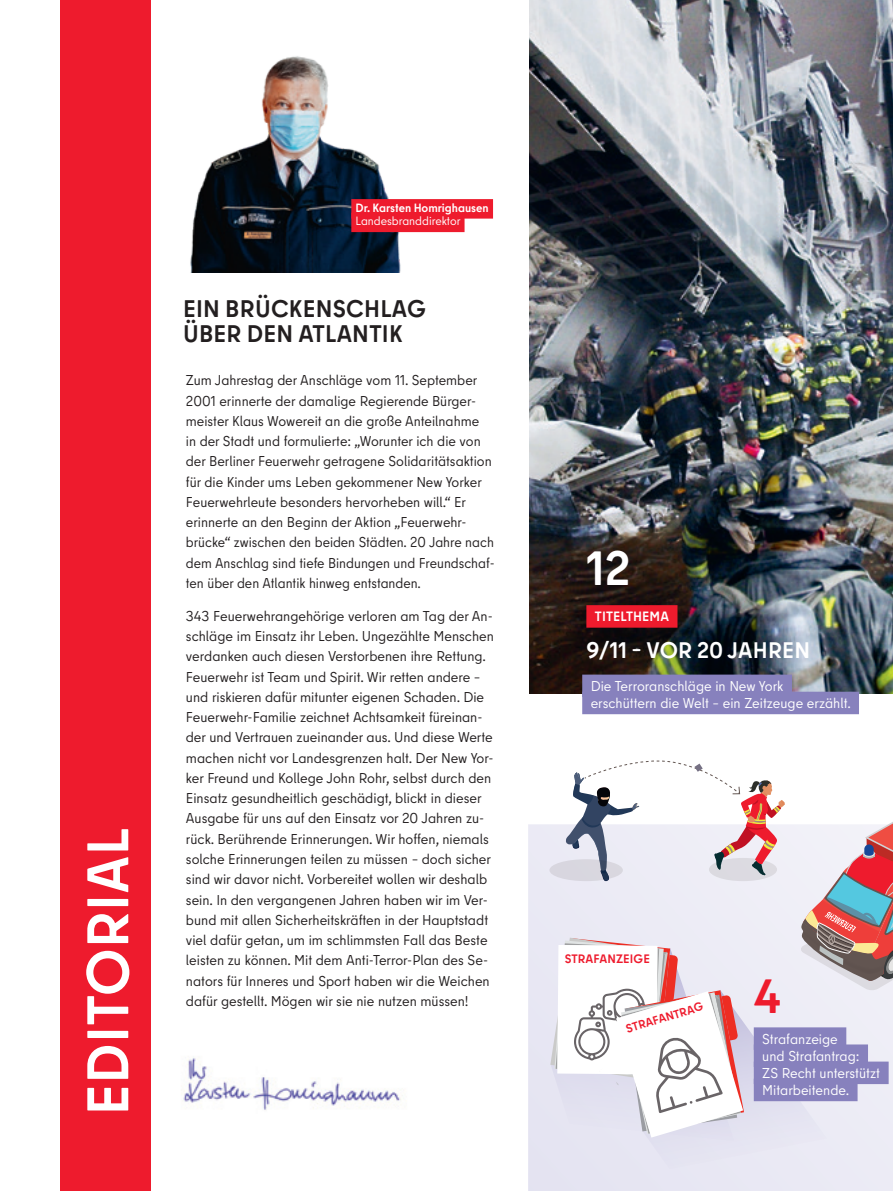
<style>
.page{position:relative;width:893px;height:1191px;background:#fff}
.page>*{position:absolute;margin:0;border:0;box-sizing:border-box;transform-origin:0 0}
.Editorial{font:700 58.5px "Berlin Type";letter-spacing:.01em;color:#fff}
.Seitenzahl_Foto{font:700 48px "Berlin Type";color:#fff}
.Seitenzahl_Foto-2{font:700 48px "Berlin Type";color:#ee1b2d}
.HEADLINE_Editorial{font:700 24px/25.5px "Berlin Type";letter-spacing:.01em;color:#231f20}
.HEADLINE_Editorial-2{font:700 22.5px "Berlin Type";letter-spacing:.01em;color:#fff}
.Fließtext_Edit{font:14.25px/20.2px "Berlin Type";color:#231f20}
.Fließtext_Edit_Initi{font:14.25px/20.2px "Berlin Type";color:#231f20}
.Inhalt_Zweitfarbe{font:14.25px "Berlin Type";color:#fff}
.DACHZEILE_9pt{font:700 13.5px "Berlin Type";letter-spacing:.01em;color:#fff}
.t1{font:700 12.3px "Berlin Type";letter-spacing:.01em;color:#ee1b2d}
.BU_hinterlegt{font:700 12px "Berlin Type";color:#fff}
.BU_hinterlegt-2{font:12px "Berlin Type";color:#fff}
.t2{font:700 11.85px "Berlin Type";color:#ee1b2d}
</style>
<div class="page">
<div style="left:528px;top:824px;width:365px;height:367px;background:#e8e7f3"></div>
<div style="left:549px;top:859px;width:74px;height:22px;background:#e3e2ec;border-radius:50%"></div>
<img style="left:181px;top:1057px;width:222px;height:53px">
<img style="left:190px;top:56px;width:217px;height:216px">
<div style="left:351px;top:199px;width:142px;height:20px;background:#ee1b2d"></div>
<div style="left:351px;top:213px;width:114px;height:19px;background:#ee1b2d"></div>
<img style="left:530px;top:0;width:363px;height:693px">
<div style="left:586px;top:605px;width:91px;height:22px;background:#ee1b2d"></div>
<div style="left:582px;top:674px;width:210px;height:23px;background:#8781bd"></div>
<div style="left:582px;top:691px;width:277px;height:23px;background:#8781bd"></div>
<svg style="left:550px;top:708px;width:343px;height:461px"></svg>
<div style="left:60px;top:0;width:90px;height:1191px;background:#ee1b2d"></div>
<div style="left:754px;top:1027px;width:92px;height:22px;background:#8781bd"></div>
<div style="left:754px;top:1044px;width:114px;height:23px;background:#8781bd"></div>
<div style="left:754px;top:1061px;width:135px;height:23px;background:#8781bd"></div>
<div style="left:754px;top:1078px;width:103px;height:23px;background:#8781bd"></div>
<h1 class="Editorial" style="left:70px;top:1115px;width:289px;rotate:-90deg">EDITORIAL</h1>
<p class="BU_hinterlegt" style="left:356px;top:200px;width:135px">Dr. Karsten Homrighausen</p>
<p class="BU_hinterlegt-2" style="left:356px;top:214px;width:107px">Landesbranddirektor</p>
<h2 class="HEADLINE_Editorial" style="left:183px;top:296px;width:244px">EIN BRÜCKENSCHLAG<br>ÜBER DEN ATLANTIK</h2>
<p class="Fließtext_Edit_Initi" style="left:186px;top:370px;width:310px">Zum Jahrestag der Anschläge vom 11. September 2001 erinnerte der damalige Regierende Bürger&shy;meister Klaus Wowereit an die große Anteilnahme<br>in der Stadt und formulierte: „Worunter ich die von der Berliner Feuerwehr getragene Solidaritätsaktion für die Kinder ums Leben gekommener New Yorker Feuerwehrleute besonders hervorheben will.“ Er erinnerte an den Beginn der Aktion „Feuerwehr&shy;brücke“ zwischen den beiden Städten. 20 Jahre nach dem Anschlag sind tiefe Bindungen und Freundschaf&shy;ten über den Atlantik hinweg entstanden.</p>
<p class="Fließtext_Edit" style="left:186px;top:606px;width:309px">343 Feuerwehrangehörige verloren am Tag der An&shy;schläge im Einsatz ihr Leben. Ungezählte Menschen verdanken auch diesen Verstorbenen ihre Rettung.<br>Feuerwehr ist Team und Spirit. Wir retten andere – und riskieren dafür mitunter eigenen Schaden. Die Feuerwehr-Familie zeichnet Achtsamkeit füreinan&shy;der und Vertrauen zueinander aus. Und diese Werte machen nicht vor Landesgrenzen halt. Der New Yor&shy;ker Freund und Kollege John Rohr, selbst durch den Einsatz gesundheitlich geschädigt, blickt in dieser Ausgabe für uns auf den Einsatz vor 20 Jahren zu&shy;rück. Berührende Erinnerungen. Wir hoffen, niemals solche Erinnerungen teilen zu müssen – doch sicher sind wir davor nicht. Vorbereitet wollen wir deshalb sein. In den vergangenen Jahren haben wir im Ver&shy;bund mit allen Sicherheitskräften in der Hauptstadt viel dafür getan, um im schlimmsten Fall das Beste leisten zu können. Mit dem Anti-Terror-Plan des Se&shy;nators für Inneres und Sport haben wir die Weichen dafür gestellt. Mögen wir sie nie nutzen müssen!</p>
<p class="Seitenzahl_Foto" style="left:586px;top:538px;width:46px">12</p>
<h3 class="DACHZEILE_9pt" style="left:595px;top:608px;width:76px">TITELTHEMA</h3>
<h2 class="HEADLINE_Editorial-2" style="left:586px;top:636px;width:225px">9/11 – VOR 20 JAHREN</h2>
<p class="Inhalt_Zweitfarbe" style="left:591px;top:677px;width:194px">Die Terroranschläge in New York</p>
<p class="Inhalt_Zweitfarbe" style="left:591px;top:694px;width:262px">erschüttern die Welt – ein Zeitzeuge erzählt.</p>
<p class="t1" style="left:565px;top:951px;width:87px">STRAFANZEIGE</p>
<p class="t2" style="left:624px;top:1021px;width:81px;rotate:-17deg">STRAFANTRAG</p>
<p class="Seitenzahl_Foto-2" style="left:754px;top:965px;width:28px">4</p>
<p class="Inhalt_Zweitfarbe" style="left:762px;top:1029px;width:77px">Strafanzeige</p>
<p class="Inhalt_Zweitfarbe" style="left:762px;top:1046px;width:99px">und Strafantrag:</p>
<p class="Inhalt_Zweitfarbe" style="left:762px;top:1064px;width:119px">ZS Recht unterstützt</p>
<p class="Inhalt_Zweitfarbe" style="left:762px;top:1081px;width:89px">Mitarbeitende.</p>
</div>
